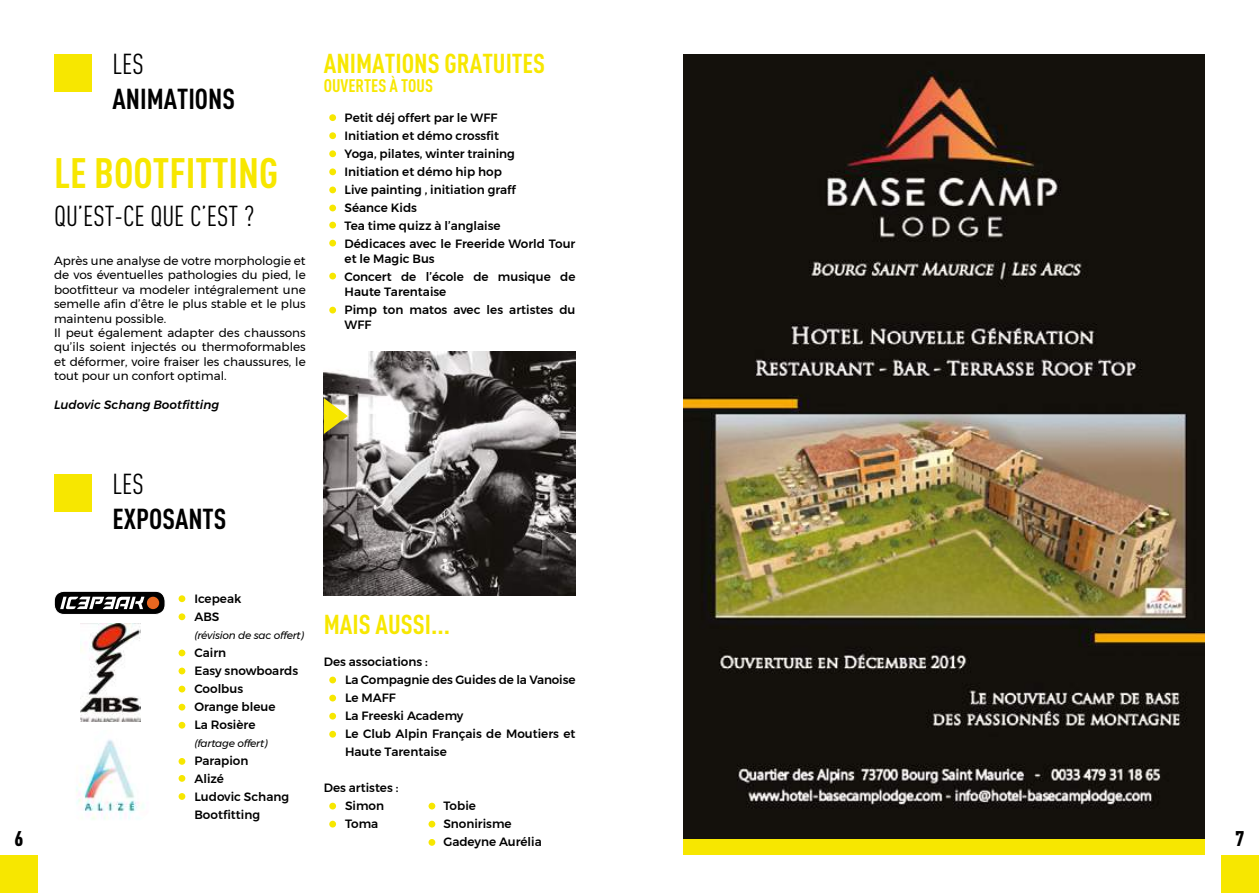
<style>
.page{position:relative;width:1259px;height:893px;background:#fff}
.page>*{position:absolute;margin:0;border:0;box-sizing:border-box;transform-origin:0 0}
.t1{font:700 42px "DIN Cond";color:#f7e700}
.t2{font:28.5px "DIN Cond";color:#000}
.t3{font:700 28.5px "DIN Cond";color:#000}
.t4{font:700 27px "DIN Cond";color:#f7e700}
.t5{font:900 21px "DIN Cond";color:#000}
.t6{font:700 18px "DIN Cond";color:#f7e700}
.t7{font:500 12px/18px "Montserrat";color:#000}
.t8{font:12px/14.4px "Montserrat";color:#000}
.t9{font:italic 500 12px "Montserrat";color:#000}
.t10{font:italic 10.5px "Montserrat";letter-spacing:-.02em;color:#000}
</style>
<div class="page">
<img style="left:324px;top:352px;width:251px;height:243px">
<div style="left:54px;top:54px;width:38px;height:38px;background:#f7e700"></div>
<div style="left:54px;top:474px;width:38px;height:38px;background:#f7e700"></div>
<div style="left:329px;top:114px;width:7px;height:7px;background:#f7e700;border-radius:50%"></div>
<div style="left:329px;top:132px;width:7px;height:7px;background:#f7e700;border-radius:50%"></div>
<div style="left:329px;top:677px;width:7px;height:6px;background:#f7e700;border-radius:50%"></div>
<div style="left:179px;top:595px;width:6px;height:7px;background:#f7e700;border-radius:50%"></div>
<svg style="left:179px;top:686px;width:6px;height:6px"></svg>
<div style="left:329px;top:150px;width:7px;height:7px;background:#f7e700;border-radius:50%"></div>
<div style="left:329px;top:695px;width:7px;height:6px;background:#f7e700;border-radius:50%"></div>
<div style="left:179px;top:613px;width:6px;height:7px;background:#f7e700;border-radius:50%"></div>
<div style="left:179px;top:704px;width:6px;height:7px;background:#f7e700;border-radius:50%"></div>
<div style="left:329px;top:168px;width:7px;height:7px;background:#f7e700;border-radius:50%"></div>
<div style="left:329px;top:713px;width:7px;height:7px;background:#f7e700;border-radius:50%"></div>
<div style="left:179px;top:722px;width:6px;height:7px;background:#f7e700;border-radius:50%"></div>
<div style="left:329px;top:187px;width:7px;height:6px;background:#f7e700;border-radius:50%"></div>
<div style="left:329px;top:731px;width:7px;height:7px;background:#f7e700;border-radius:50%"></div>
<div style="left:179px;top:649px;width:6px;height:7px;background:#f7e700;border-radius:50%"></div>
<div style="left:329px;top:205px;width:7px;height:6px;background:#f7e700;border-radius:50%"></div>
<svg style="left:179px;top:668px;width:6px;height:6px"></svg>
<div style="left:179px;top:758px;width:6px;height:7px;background:#f7e700;border-radius:50%"></div>
<div style="left:179px;top:775px;width:6px;height:7px;background:#f7e700;border-radius:50%"></div>
<div style="left:179px;top:793px;width:6px;height:7px;background:#f7e700;border-radius:50%"></div>
<div style="left:329px;top:222px;width:7px;height:6px;background:#f7e700;border-radius:50%"></div>
<div style="left:329px;top:240px;width:7px;height:6px;background:#f7e700;border-radius:50%"></div>
<div style="left:329px;top:803px;width:7px;height:6px;background:#f7e700;border-radius:50%"></div>
<div style="left:428px;top:803px;width:7px;height:6px;background:#f7e700;border-radius:50%"></div>
<div style="left:329px;top:273px;width:7px;height:6px;background:#f7e700;border-radius:50%"></div>
<div style="left:329px;top:307px;width:7px;height:6px;background:#f7e700;border-radius:50%"></div>
<div style="left:329px;top:821px;width:7px;height:6px;background:#f7e700;border-radius:50%"></div>
<div style="left:428px;top:821px;width:7px;height:6px;background:#f7e700;border-radius:50%"></div>
<div style="left:428px;top:839px;width:7px;height:7px;background:#f7e700;border-radius:50%"></div>
<img style="left:683px;top:54px;width:522px;height:785px">
<img style="left:81px;top:624px;width:60px;height:97px">
<img style="left:59px;top:730px;width:101px;height:101px;border-radius:50px">
<div style="left:54px;top:591px;width:111px;height:23px;background:#000;border-radius:10px"></div>
<div style="left:54px;top:591px;width:111px;height:24px;border:1px solid #fff;border-radius:10px"></div>
<div style="left:147px;top:597px;width:12px;height:12px;background:#e76720;border-radius:50%"></div>
<svg style="left:60px;top:597px;width:84px;height:12px"></svg>
<svg style="left:324px;top:398px;width:24px;height:36px"></svg>
<div style="left:0;top:855px;width:38px;height:38px;background:#f7e700"></div>
<div style="left:1221px;top:855px;width:38px;height:38px;background:#f7e700"></div>
<h2 class="t2" style="left:113px;top:48px;width:33px">LES</h2>
<h2 class="t3" style="left:113px;top:81px;width:124px">ANIMATIONS</h2>
<h1 class="t1" style="left:54px;top:148px;width:226px">LE BOOTFITTING</h1>
<h2 class="t2" style="left:54px;top:200px;width:202px">QU’EST-CE QUE C’EST ?</h2>
<p class="t8" style="left:54px;top:253px;width:253px">Après une analyse de votre morphologie et de vos éventuelles pathologies du pied, le bootfitteur va modeler intégralement une semelle afin d’être le plus stable et le plus maintenu possible.<br>Il peut également adapter des chaussons qu’ils soient injectés ou thermoformables et déformer, voire fraiser les chaussures, le tout pour un confort optimal.</p>
<p class="t9" style="left:54px;top:395px;width:167px">Ludovic Schang Bootfitting</p>
<h3 class="t4" style="left:324px;top:46px;width:223px">ANIMATIONS GRATUITES</h3>
<h3 class="t6" style="left:324px;top:75px;width:111px">OUVERTES À TOUS</h3>
<p class="t7" style="left:344px;top:108px;width:232px">Petit déj offert par le WFF<br>Initiation et démo crossfit<br>Yoga, pilates, winter training<br>Initiation et démo hip hop<br>Live painting , initiation graff<br>Séance Kids<br>Tea time quizz à l’anglaise<br>Dédicaces avec le Freeride World Tour</p>
<p class="t7" style="left:344px;top:249px;width:232px">et le Magic Bus<br>Concert de l’école de musique de</p>
<p class="t7" style="left:344px;top:282px;width:232px">Haute Tarentaise<br>Pimp ton matos avec les artistes du</p>
<p class="t7" style="left:344px;top:315px;width:28px">WFF</p>
<h2 class="t2" style="left:113px;top:468px;width:33px">LES</h2>
<h2 class="t3" style="left:113px;top:501px;width:115px">EXPOSANTS</h2>
<p class="t7" style="left:194px;top:589px;width:48px">Icepeak<br>ABS</p>
<p class="t10" style="left:194px;top:627px;width:111px">(révision de sac offert)</p>
<p class="t7" style="left:194px;top:643px;width:105px">Cairn<br>Easy snowboards<br>Coolbus<br>Orange bleue<br>La Rosière</p>
<p class="t10" style="left:194px;top:735px;width:75px">(fartage offert)</p>
<p class="t7" style="left:194px;top:751px;width:96px">Parapion<br>Alizé<br>Ludovic Schang<br>Bootfitting</p>
<h3 class="t4" style="left:324px;top:608px;width:128px">MAIS AUSSI...</h3>
<p class="t7" style="left:345px;top:653px;width:232px;text-indent:-21px">Des associations :<br>La Compagnie des Guides de la Vanoise<br>Le MAFF<br>La Freeski Academy<br>Le Club Alpin Français de Moutiers et<br>Haute Tarentaise</p>
<p class="t7" style="left:324px;top:779px;width:76px;text-align:center">Des artistes :<br>Simon<br>Toma</p>
<p class="t7" style="left:443px;top:797px;width:70px">Tobie<br>Snonirisme</p>
<h3 class="t5" style="left:14px;top:825px;width:10px">6</h3>
<p class="t7" style="left:443px;top:833px;width:100px">Gadeyne Aurélia</p>
<h3 class="t5" style="left:1235px;top:825px;width:10px">7</h3>
</div>
